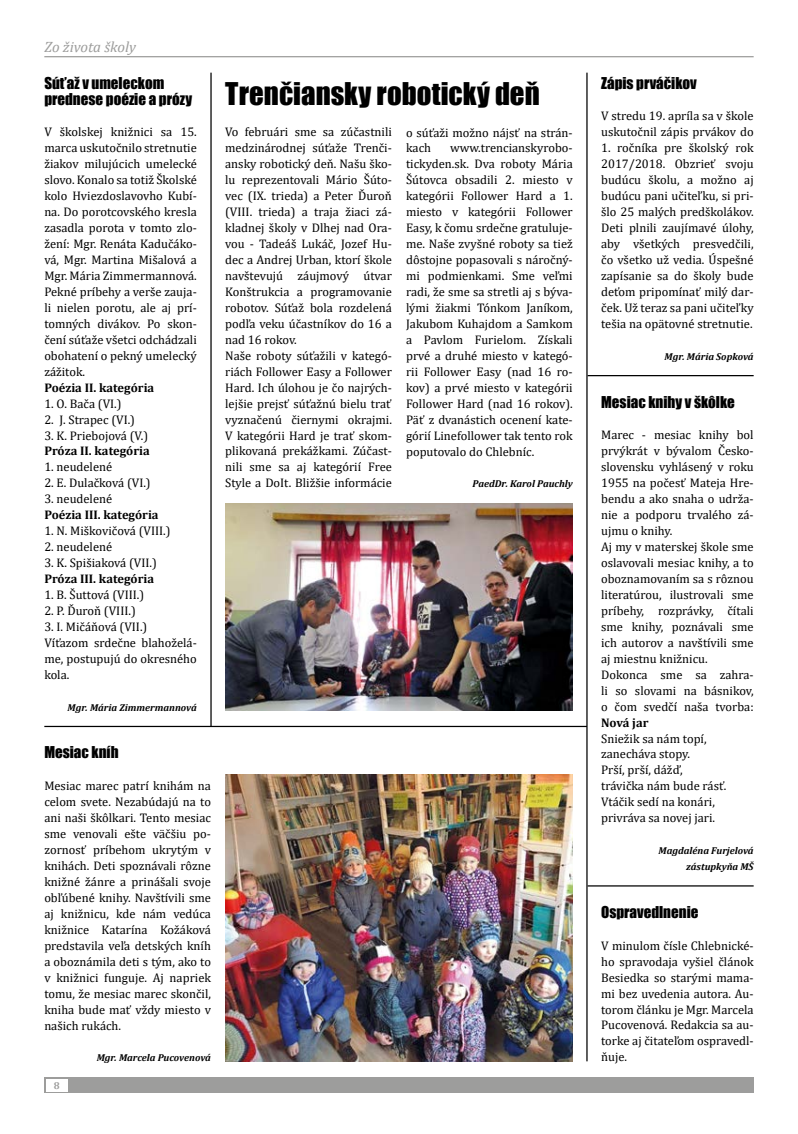
<style>
.page{position:relative;width:798px;height:1134px;background:#fff}
.page>*{position:absolute;margin:0;border:0;box-sizing:border-box;transform-origin:0 0}
.t1{font:28.75px "Impact";color:#000}
.t2{font:15px/16px "Impact";color:#000}
.t3{font:italic 15px "Cambria";color:#9d9d9c}
.t4{font:12.5px/16px "Cambria";color:#000}
.t5{font:700 12.5px "Cambria";color:#000}
.t6{font:italic 700 10px/16px "Cambria";color:#000;text-align:right}
.t7{font:700 10px "Cambria";color:#9d9d9c}
</style>
<div class="page">
<img style="left:225px;top:774px;width:347px;height:287px">
<img style="left:225px;top:503px;width:347px;height:207px">
<hr style="left:44px;top:56px;width:709px;height:1px;background:#9d9d9c">
<div style="left:44px;top:1077px;width:709px;height:16px;background:#9d9d9c"></div>
<div style="left:46px;top:1079px;width:21px;height:12px;background:#fff"></div>
<hr style="left:210px;top:73px;width:1px;height:653px;background:#000">
<hr style="left:44px;top:726px;width:542px;height:1px;background:#000">
<hr style="left:586px;top:73px;width:1px;height:988px;background:#000">
<hr style="left:587px;top:375px;width:166px;height:1px;background:#000">
<hr style="left:587px;top:885px;width:166px;height:1px;background:#000">
<p class="t3" style="left:44px;top:37px;width:93px">Zo života školy</p>
<p class="t2" style="left:44px;top:74px;width:149px">Súťaž v umeleckom prednese poézie a prózy</p>
<p class="t4" style="left:44px;top:124px;width:154px;text-align:justify">V školskej knižnici sa 15. marca uskutočnilo stretnutie žiakov milujúcich umelecké slovo. Konalo sa totiž Školské kolo Hviezdoslavovho Kubí&shy;na. Do porotcovského kresla zasadla porota v tomto zlo&shy;žení: Mgr. Renáta Kadučáko&shy;vá, Mgr. Martina Mišalová a Mgr. Mária Zimmermannová.<br>Pekné príbehy a verše zauja&shy;li nielen porotu, ale aj prí&shy;tomných divákov. Po skon&shy;čení súťaže všetci odchádzali obohatení o pekný umelecký zážitok.</p>
<p class="t5" style="left:44px;top:379px;width:111px">Poézia II. kategória</p>
<p class="t4" style="left:44px;top:395px;width:79px">1. O. Bača (VI.)</p>
<p class="t4" style="left:44px;top:411px;width:92px">2. J. Strapec (VI.)</p>
<p class="t4" style="left:44px;top:427px;width:105px">3. K. Priebojová (V.)</p>
<p class="t5" style="left:44px;top:442px;width:107px">Próza II. kategória</p>
<p class="t4" style="left:44px;top:459px;width:69px">1. neudelené</p>
<p class="t4" style="left:44px;top:475px;width:108px">2. E. Dulačková (VI.)</p>
<p class="t4" style="left:44px;top:491px;width:69px">3. neudelené</p>
<p class="t5" style="left:44px;top:506px;width:116px">Poézia III. kategória</p>
<p class="t4" style="left:44px;top:523px;width:128px">1. N. Miškovičová (VIII.)</p>
<p class="t4" style="left:44px;top:539px;width:69px">2. neudelené</p>
<p class="t4" style="left:44px;top:555px;width:114px">3. K. Spišiaková (VII.)</p>
<p class="t5" style="left:44px;top:570px;width:111px">Próza III. kategória</p>
<p class="t4" style="left:44px;top:587px;width:101px">1. B. Šuttová (VIII.)</p>
<p class="t4" style="left:44px;top:603px;width:93px">2. P. Ďuroň (VIII.)</p>
<p class="t4" style="left:44px;top:619px;width:154px">3. I. Mičáňová (VII.)<br>Víťazom srdečne blahoželá&shy;me, postupujú do okresného kola.</p>
<p class="t6" style="left:68px;top:699px;width:131px">Mgr. Mária Zimmermannová</p>
<p class="t2" style="left:44px;top:744px;width:76px">Mesiac kníh</p>
<p class="t4" style="left:44px;top:778px;width:168px;text-align:justify">Mesiac marec patrí knihám na celom svete. Nezabúdajú na to ani naši škôlkari. Tento mesiac sme venovali ešte väčšiu po&shy;zornosť príbehom ukrytým v knihách. Deti spoznávali rôzne knižné žánre a prinášali svoje obľúbené knihy. Navštívili sme aj knižnicu, kde nám vedúca knižnice Katarína Kožáková predstavila veľa detských kníh a oboznámila deti s tým, ako to v knižnici funguje. Aj napriek tomu, že mesiac marec skončil, kniha bude mať vždy miesto v našich rukách.</p>
<p class="t6" style="left:97px;top:1049px;width:116px">Mgr. Marcela Pucovenová</p>
<p class="t7" style="left:54px;top:1079px;width:7px">8</p>
<h1 class="t1" style="left:225px;top:71px;width:316px">Trenčiansky robotický deň</h1>
<p class="t4" style="left:225px;top:124px;width:168px">Vo februári sme sa zúčastnili medzinárodnej súťaže Trenči&shy;ansky robotický deň. Našu ško&shy;lu reprezentovali Mário Šúto&shy;vec (IX. trieda) a Peter Ďuroň (VIII. trieda) a traja žiaci zá&shy;kladnej školy v Dlhej nad Ora&shy;vou - Tadeáš Lukáč, Jozef Hu&shy;dec a Andrej Urban, ktorí škole navštevujú záujmový útvar<br>Konštrukcia a programovanie robotov. Súťaž bola rozdelená podľa veku účastníkov do 16 a nad 16 rokov.<br>Naše roboty súťažili v kategó&shy;riách Follower Easy a Follower<br>Hard. Ich úlohou je čo najrých&shy;lejšie prejsť súťažnú bielu trať vyznačenú čiernymi okrajmi.<br>V kategórii Hard je trať skom&shy;plikovaná prekážkami. Zúčast&shy;nili sme sa aj kategórií Free<br>Style a DoIt. Bližšie informácie</p>
<p class="t4" style="left:406px;top:124px;width:168px">o súťaži možno nájsť na strán&shy;kach</p>
<p class="t4" style="left:406px;top:140px;width:168px;text-align:justify;text-indent:44px">www.trencianskyrobo&shy;tickyden.sk. Dva roboty Mária Šútovca obsadili 2. miesto v kategórii Follower Hard a 1. miesto v kategórii Follower Easy, k čomu srdečne gratuluje&shy;me. Naše zvyšné roboty sa tiež dôstojne popasovali s náročný&shy;mi podmienkami. Sme veľmi radi, že sme sa stretli aj s býva&shy;lými žiakmi Tónkom Janíkom, Jakubom Kuhajdom a Samkom a Pavlom Furielom. Získali prvé a druhé miesto v kategó&shy;rii Follower Easy (nad 16 ro&shy;kov) a prvé miesto v kategórii Follower Hard (nad 16 rokov).<br>Päť z dvanástich ocenení kate&shy;górií Linefollower tak tento rok poputovalo do Chlebníc.</p>
<p class="t6" style="left:472px;top:475px;width:102px">PaedDr. Karol Pauchly</p>
<p class="t2" style="left:601px;top:74px;width:97px">Zápis prváčikov</p>
<p class="t4" style="left:601px;top:108px;width:154px">V stredu 19. apríla sa v škole uskutočnil zápis prvákov do</p>
<p class="t4" style="left:601px;top:140px;width:154px;text-align:justify">1. ročníka pre školský rok 2017/2018. Obzrieť svoju budúcu školu, a možno aj budúcu pani učiteľku, si pri&shy;šlo 25 malých predškolákov.<br>Deti plnili zaujímavé úlohy, aby všetkých presvedčili, čo všetko už vedia. Úspešné zapísanie sa do školy bude deťom pripomínať milý dar&shy;ček. Už teraz sa pani učiteľky tešia na opätovné stretnutie.</p>
<p class="t6" style="left:664px;top:348px;width:91px">Mgr. Mária Sopková</p>
<p class="t2" style="left:601px;top:393px;width:135px">Mesiac knihy v škôlke</p>
<p class="t4" style="left:601px;top:427px;width:154px">Marec - mesiac knihy bol prvýkrát v bývalom Česko&shy;slovensku vyhlásený v roku<br>1955 na počesť Mateja Hre&shy;bendu a ako snaha o udrža&shy;nie a podporu trvalého zá&shy;ujmu o knihy.<br>Aj my v materskej škole sme oslavovali mesiac knihy, a to oboznamovaním sa s rôznou literatúrou, ilustrovali sme príbehy, rozprávky, čítali sme knihy, poznávali sme ich autorov a navštívili sme aj miestnu knižnicu.<br>Dokonca sme sa zahra&shy;li so slovami na básnikov, o čom svedčí naša tvorba:</p>
<p class="t5" style="left:601px;top:713px;width:49px">Nová jar</p>
<p class="t4" style="left:601px;top:730px;width:127px">Sniežik sa nám topí, zanecháva stopy.<br>Prší, prší, dážď, trávička nám bude rásť.<br>Vtáčik sedí na konári, privráva sa novej jari.</p>
<p class="t6" style="left:658px;top:842px;width:96px">Magdaléna Furjelová zástupkyňa MŠ</p>
<p class="t2" style="left:601px;top:903px;width:99px">Ospravedlnenie</p>
<p class="t4" style="left:601px;top:937px;width:154px;text-align:justify">V minulom čísle Chlebnické&shy;ho spravodaja vyšiel článok Besiedka so starými mama&shy;mi bez uvedenia autora. Au&shy;torom článku je Mgr. Marcela Pucovenová. Redakcia sa au&shy;torke aj čitateľom ospravedl&shy;ňuje.</p>
</div>
